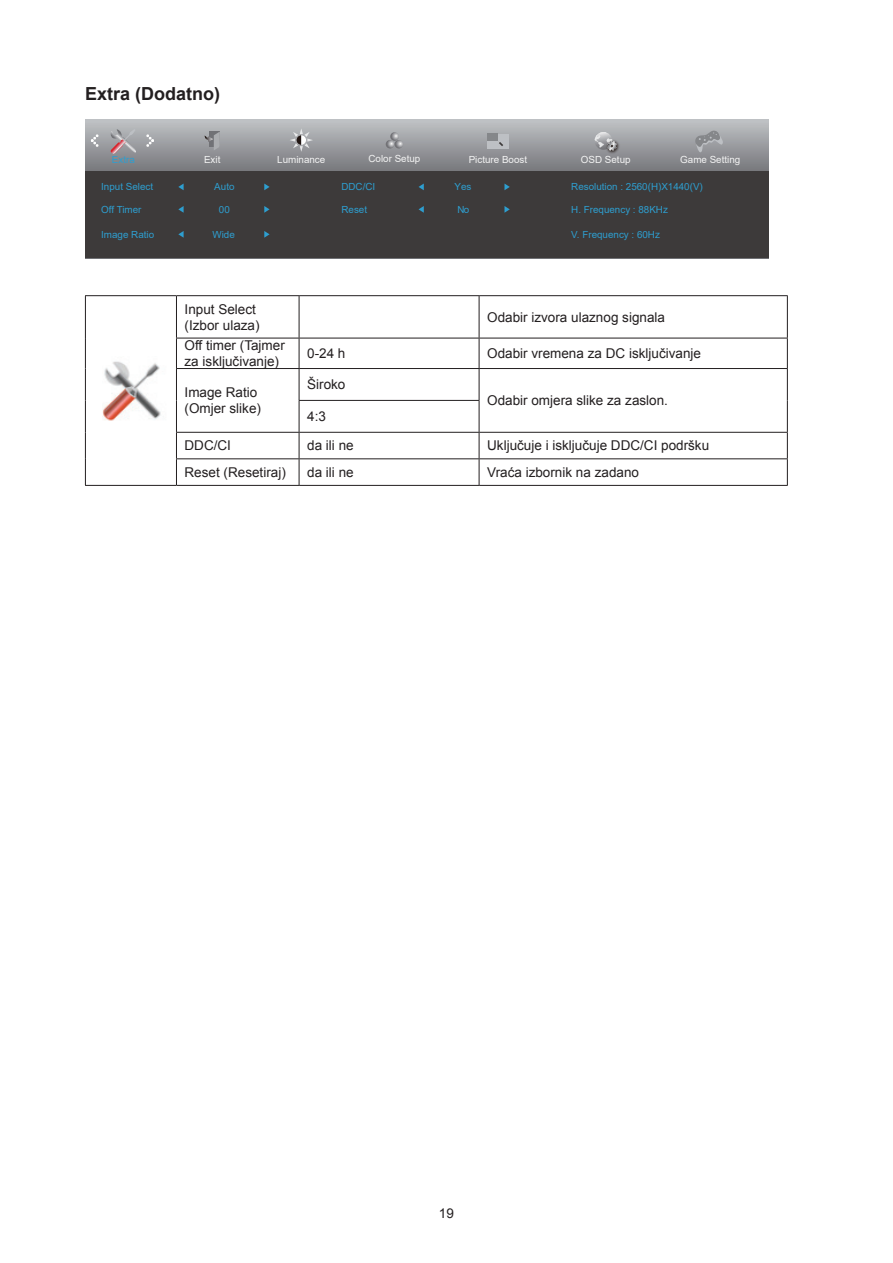
<style>
.page{position:relative;width:893px;height:1263px;background:#fff}
.page>*{position:absolute;margin:0;border:0;box-sizing:border-box;transform-origin:0 0}
.t1{font:700 18px "Arial";color:#231f20}
.t2{font:13.5px/16.2px "Arial";color:#231f20}
.t3{font:9.75px "Arial";color:#2e9ecf}
.t4{font:9.75px "Arial";color:#f3f3f3}
</style>
<div class="page">
<svg style="left:85px;top:119px;width:683px;height:53px;background:#999a9e"></svg>
<div style="left:85px;top:172px;width:683px;height:86px;background:#3d3a3a"></div>
<div style="left:487px;top:134px;width:21px;height:15px;background:#bdc0c4"></div>
<div style="left:487px;top:134px;width:11px;height:7px;background:#85878a"></div>
<img style="left:604px;top:138px;width:18px;height:18px">
<svg style="left:595px;top:132px;width:22px;height:19px"></svg>
<svg style="left:205px;top:132px;width:15px;height:18px"></svg>
<svg style="left:290px;top:128px;width:23px;height:24px"></svg>
<svg style="left:386px;top:132px;width:17px;height:17px"></svg>
<svg style="left:178px;top:231px;width:6px;height:7px"></svg>
<svg style="left:264px;top:231px;width:6px;height:7px"></svg>
<svg style="left:178px;top:184px;width:6px;height:6px"></svg>
<svg style="left:264px;top:184px;width:6px;height:6px"></svg>
<svg style="left:178px;top:206px;width:6px;height:7px"></svg>
<svg style="left:264px;top:206px;width:6px;height:7px"></svg>
<svg style="left:419px;top:184px;width:5px;height:6px"></svg>
<svg style="left:504px;top:184px;width:6px;height:6px"></svg>
<svg style="left:419px;top:206px;width:5px;height:7px"></svg>
<svg style="left:504px;top:206px;width:6px;height:7px"></svg>
<svg style="left:91px;top:134px;width:8px;height:13px"></svg>
<svg style="left:146px;top:134px;width:8px;height:13px"></svg>
<svg style="left:110px;top:129px;width:28px;height:25px"></svg>
<svg style="left:695px;top:130px;width:28px;height:22px"></svg>
<hr style="left:85px;top:295px;width:91px;height:1px;background:#231f20">
<hr style="left:85px;top:296px;width:1px;height:42px;background:#231f20">
<hr style="left:176px;top:295px;width:123px;height:1px;background:#231f20">
<hr style="left:176px;top:296px;width:1px;height:42px;background:#231f20">
<hr style="left:299px;top:295px;width:180px;height:1px;background:#231f20">
<hr style="left:299px;top:296px;width:1px;height:42px;background:#231f20">
<hr style="left:479px;top:295px;width:309px;height:1px;background:#231f20">
<hr style="left:479px;top:296px;width:1px;height:42px;background:#231f20">
<hr style="left:787px;top:296px;width:1px;height:42px;background:#231f20">
<hr style="left:85px;top:338px;width:1px;height:30px;background:#231f20">
<hr style="left:176px;top:338px;width:123px;height:1px;background:#231f20">
<hr style="left:176px;top:338px;width:1px;height:30px;background:#231f20">
<hr style="left:299px;top:338px;width:180px;height:1px;background:#231f20">
<hr style="left:299px;top:338px;width:1px;height:30px;background:#231f20">
<hr style="left:479px;top:338px;width:309px;height:1px;background:#231f20">
<hr style="left:479px;top:338px;width:1px;height:30px;background:#231f20">
<hr style="left:787px;top:338px;width:1px;height:30px;background:#231f20">
<hr style="left:85px;top:368px;width:1px;height:32px;background:#231f20">
<hr style="left:176px;top:368px;width:123px;height:1px;background:#231f20">
<hr style="left:176px;top:369px;width:1px;height:31px;background:#231f20">
<hr style="left:299px;top:368px;width:180px;height:1px;background:#231f20">
<hr style="left:299px;top:369px;width:1px;height:31px;background:#231f20">
<hr style="left:479px;top:368px;width:309px;height:1px;background:#231f20">
<hr style="left:479px;top:369px;width:1px;height:31px;background:#231f20">
<hr style="left:787px;top:369px;width:1px;height:31px;background:#231f20">
<hr style="left:85px;top:400px;width:1px;height:32px;background:#231f20">
<hr style="left:176px;top:400px;width:1px;height:32px;background:#231f20">
<hr style="left:299px;top:400px;width:180px;height:1px;background:#231f20">
<hr style="left:299px;top:401px;width:1px;height:31px;background:#231f20">
<hr style="left:479px;top:401px;width:1px;height:31px;background:#231f20">
<hr style="left:787px;top:400px;width:1px;height:32px;background:#231f20">
<hr style="left:176px;top:432px;width:123px;height:1px;background:#231f20">
<hr style="left:299px;top:432px;width:180px;height:1px;background:#231f20">
<hr style="left:479px;top:432px;width:309px;height:1px;background:#231f20">
<svg style="left:85px;top:432px;width:1px;height:53px"></svg>
<hr style="left:176px;top:458px;width:123px;height:1px;background:#231f20">
<svg style="left:176px;top:433px;width:1px;height:52px"></svg>
<hr style="left:299px;top:458px;width:180px;height:1px;background:#231f20">
<svg style="left:299px;top:433px;width:1px;height:52px"></svg>
<hr style="left:479px;top:458px;width:309px;height:1px;background:#231f20">
<svg style="left:479px;top:433px;width:1px;height:52px"></svg>
<svg style="left:787px;top:433px;width:1px;height:52px"></svg>
<hr style="left:85px;top:485px;width:91px;height:1px;background:#231f20">
<hr style="left:176px;top:485px;width:123px;height:1px;background:#231f20">
<hr style="left:299px;top:485px;width:180px;height:1px;background:#231f20">
<hr style="left:479px;top:485px;width:309px;height:1px;background:#231f20">
<img style="left:102px;top:361px;width:59px;height:60px">
<h1 class="t1" style="left:85px;top:82px;width:136px">Extra (Dodatno)</h1>
<p class="t4" style="left:204px;top:153px;width:18px">Exit</p>
<p class="t4" style="left:277px;top:153px;width:50px">Luminance</p>
<p class="t4" style="left:368px;top:152px;width:53px">Color Setup</p>
<p class="t4" style="left:469px;top:153px;width:60px">Picture Boost</p>
<p class="t4" style="left:581px;top:153px;width:51px">OSD Setup</p>
<p class="t3" style="left:112px;top:153px;width:24px">Extra</p>
<p class="t4" style="left:680px;top:152px;width:62px">Game Setting</p>
<p class="t3" style="left:101px;top:180px;width:53px">Input Select</p>
<p class="t3" style="left:214px;top:180px;width:22px">Auto</p>
<p class="t3" style="left:101px;top:203px;width:42px">Off Timer</p>
<p class="t3" style="left:219px;top:203px;width:12px">00</p>
<p class="t3" style="left:101px;top:228px;width:54px">Image Ratio</p>
<p class="t3" style="left:212px;top:228px;width:24px">Wide</p>
<p class="t3" style="left:341px;top:180px;width:35px">DDC/CI</p>
<p class="t3" style="left:455px;top:180px;width:18px">Yes</p>
<p class="t3" style="left:341px;top:203px;width:27px">Reset</p>
<p class="t3" style="left:458px;top:203px;width:13px">No</p>
<p class="t3" style="left:571px;top:180px;width:133px">Resolution : 2560(H)X1440(V)</p>
<p class="t3" style="left:571px;top:203px;width:98px">H. Frequency : 88KHz</p>
<p class="t3" style="left:571px;top:228px;width:90px">V. Frequency : 60Hz</p>
<p class="t2" style="left:185px;top:301px;width:77px">Input Select (Izbor ulaza)</p>
<p class="t2" style="left:487px;top:309px;width:179px">Odabir izvora ulaznog signala</p>
<p class="t2" style="left:185px;top:337px;width:102px">Off timer (Tajmer za isključivanje)</p>
<p class="t2" style="left:307px;top:345px;width:40px">0-24 h</p>
<p class="t2" style="left:487px;top:345px;width:215px">Odabir vremena za DC isključivanje</p>
<p class="t2" style="left:185px;top:384px;width:78px">Image Ratio (Omjer slike)</p>
<p class="t2" style="left:307px;top:377px;width:40px">Široko</p>
<p class="t2" style="left:487px;top:392px;width:182px">Odabir omjera slike za zaslon.</p>
<p class="t2" style="left:307px;top:408px;width:20px">4:3</p>
<p class="t2" style="left:185px;top:438px;width:48px">DDC/CI</p>
<p class="t2" style="left:307px;top:438px;width:48px">da ili ne</p>
<p class="t2" style="left:487px;top:438px;width:224px">Uključuje i isključuje DDC/CI podršku</p>
<p class="t2" style="left:185px;top:464px;width:103px">Reset (Resetiraj)</p>
<p class="t2" style="left:307px;top:464px;width:48px">da ili ne</p>
<p class="t2" style="left:487px;top:464px;width:153px">Vraća izbornik na zadano</p>
<p class="t2" style="left:439px;top:1205px;width:17px">19</p>
</div>
